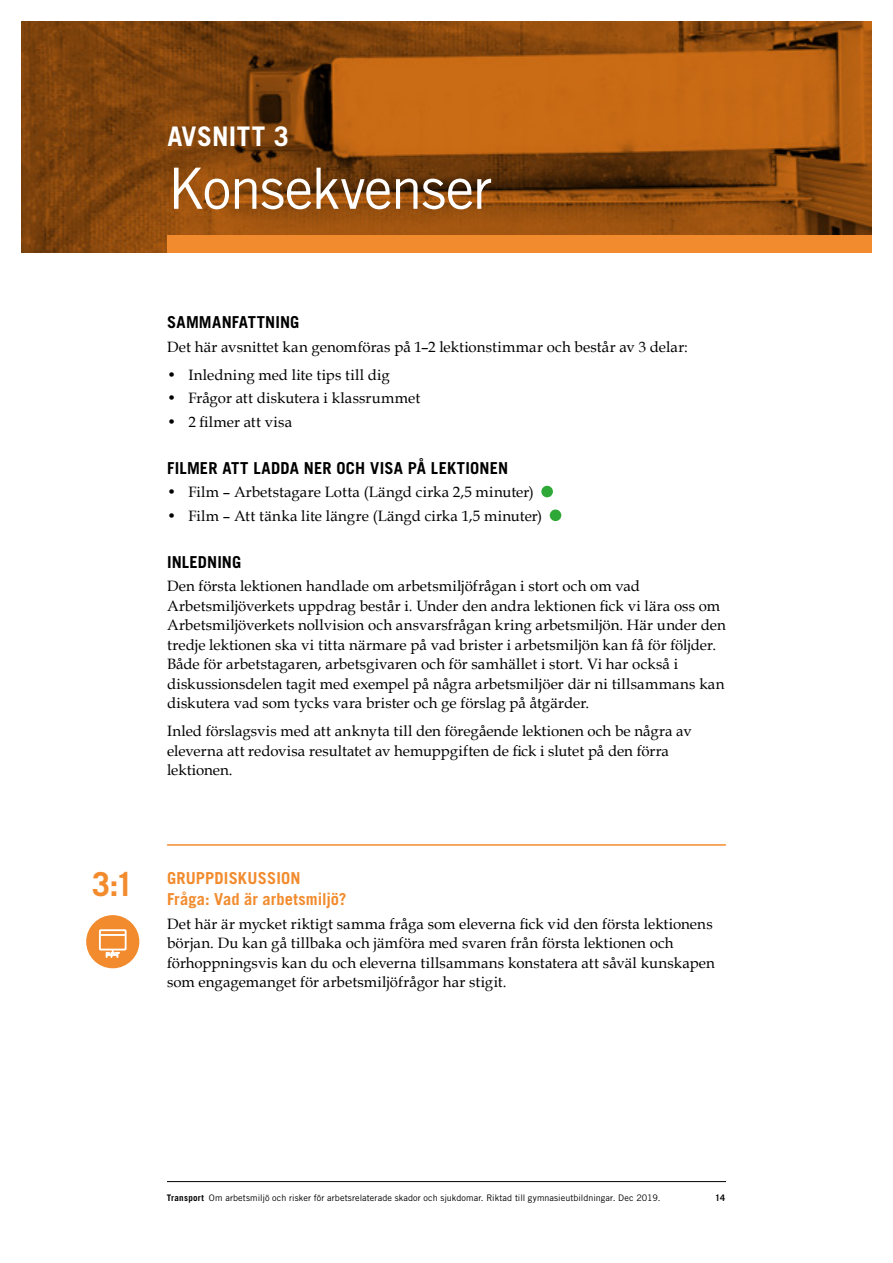
<style>
.page{position:relative;width:893px;height:1263px;background:#fff}
.page>*{position:absolute;margin:0;border:0;box-sizing:border-box;transform-origin:0 0}
.t1{font:57px "Trade Gothic LT Std";letter-spacing:-.025em;color:#fff}
.t2{font:700 33px "Trade Gothic LT Std";color:#f28b2d}
.t3{font:700 27px "Trade Gothic LT Std";letter-spacing:.01em;color:#fff}
.t4{font:700 16.5px "Trade Gothic LT Std";letter-spacing:.01em;color:#000}
.t5{font:700 16.5px/21px "Trade Gothic LT Std";letter-spacing:.005em;color:#f28b2d}
.t6{font:15px/19.5px "Book Antiqua";letter-spacing:.005em;color:#000}
.t7{font:9px "Trade Gothic LT Std";letter-spacing:.01em;color:#000}
.t8{font:700 9px "Trade Gothic LT Std";color:#000}
.s1{font-weight:700}
</style>
<div class="page">
<hr style="left:167px;top:1181px;width:559px;height:1px;background:#000">
<hr style="left:167px;top:844px;width:559px;height:2px;background:#f28b2d">
<div style="left:541px;top:486px;width:12px;height:11px;background:#2ea836;border-radius:50%"></div>
<div style="left:550px;top:509px;width:11px;height:12px;background:#2ea836;border-radius:50%"></div>
<img style="left:21px;top:21px;width:851px;height:232px">
<div style="left:167px;top:236px;width:705px;height:17px;background:#f28b2d"></div>
<div style="left:86px;top:915px;width:53px;height:53px;background:#f28b2d;border-radius:50%"></div>
<div style="left:99px;top:929px;width:28px;height:21px;border:2px solid #fff"></div>
<hr style="left:101px;top:934px;width:24px;height:2px;background:#fff">
<svg style="left:106px;top:950px;width:14px;height:7px"></svg>
<h3 class="t3" style="left:167px;top:120px;width:123px">AVSNITT 3</h3>
<h1 class="t1" style="left:167px;top:154px;width:326px">Konsekvenser</h1>
<h2 class="t2" style="left:92px;top:864px;width:44px">3:1</h2>
<p class="t4" style="left:167px;top:312px;width:134px">SAMMANFATTNING</p>
<p class="t6" style="left:167px;top:336px;width:522px">Det här avsnittet kan genomföras på 1–2 lektionstimmar och består av 3 delar:</p>
<p class="t6" style="left:167px;top:364px;width:224px">• Inledning med lite tips till dig</p>
<p class="t6" style="left:167px;top:388px;width:255px">• Frågor att diskutera i klassrummet</p>
<p class="t6" style="left:167px;top:412px;width:127px">• 2 filmer att visa</p>
<p class="t4" style="left:167px;top:458px;width:342px">FILMER ATT LADDA NER OCH VISA PÅ LEKTIONEN</p>
<p class="t6" style="left:167px;top:482px;width:368px">• Film – Arbetstagare Lotta (Längd cirka 2,5 minuter)</p>
<p class="t6" style="left:167px;top:506px;width:377px">• Film – Att tänka lite längre (Längd cirka 1,5 minuter)</p>
<p class="t4" style="left:167px;top:552px;width:76px">INLEDNING</p>
<p class="t6" style="left:167px;top:576px;width:560px">Den första lektionen handlade om arbetsmiljöfrågan i stort och om vad Arbetsmiljöverkets uppdrag består i. Under den andra lektionen fick vi lära oss om Arbetsmiljöverkets nollvision och ansvarsfrågan kring arbetsmiljön. Här under den tredje lektionen ska vi titta närmare på vad brister i arbetsmiljön kan få för följder.<br>Både för arbetstagaren, arbetsgivaren och för samhället i stort. Vi har också i diskussionsdelen tagit med exempel på några arbetsmiljöer där ni tillsammans kan diskutera vad som tycks vara brister och ge förslag på åtgärder.</p>
<p class="t6" style="left:167px;top:721px;width:526px">Inled förslagsvis med att anknyta till den föregående lektionen och be några av eleverna att redovisa resultatet av hemuppgiften de fick i slutet på den förra lektionen.</p>
<p class="t5" style="left:167px;top:867px;width:181px">GRUPPDISKUSSION<br>Fråga: Vad är arbetsmiljö?</p>
<p class="t6" style="left:167px;top:913px;width:549px">Det här är mycket riktigt samma fråga som eleverna fick vid den första lektionens början. Du kan gå tillbaka och jämföra med svaren från första lektionen och förhoppningsvis kan du och eleverna tillsammans konstatera att såväl kunskapen som engagemanget för arbetsmiljöfrågor har stigit.</p>
<p class="t7" style="left:167px;top:1192px;width:495px"><span class="s1">Transport</span> Om arbetsmiljö och risker för arbetsrelaterade skador och sjukdomar. Riktad till gymnasieutbildningar. Dec 2019.</p>
<p class="t8" style="left:715px;top:1192px;width:11px">14</p>
</div>
